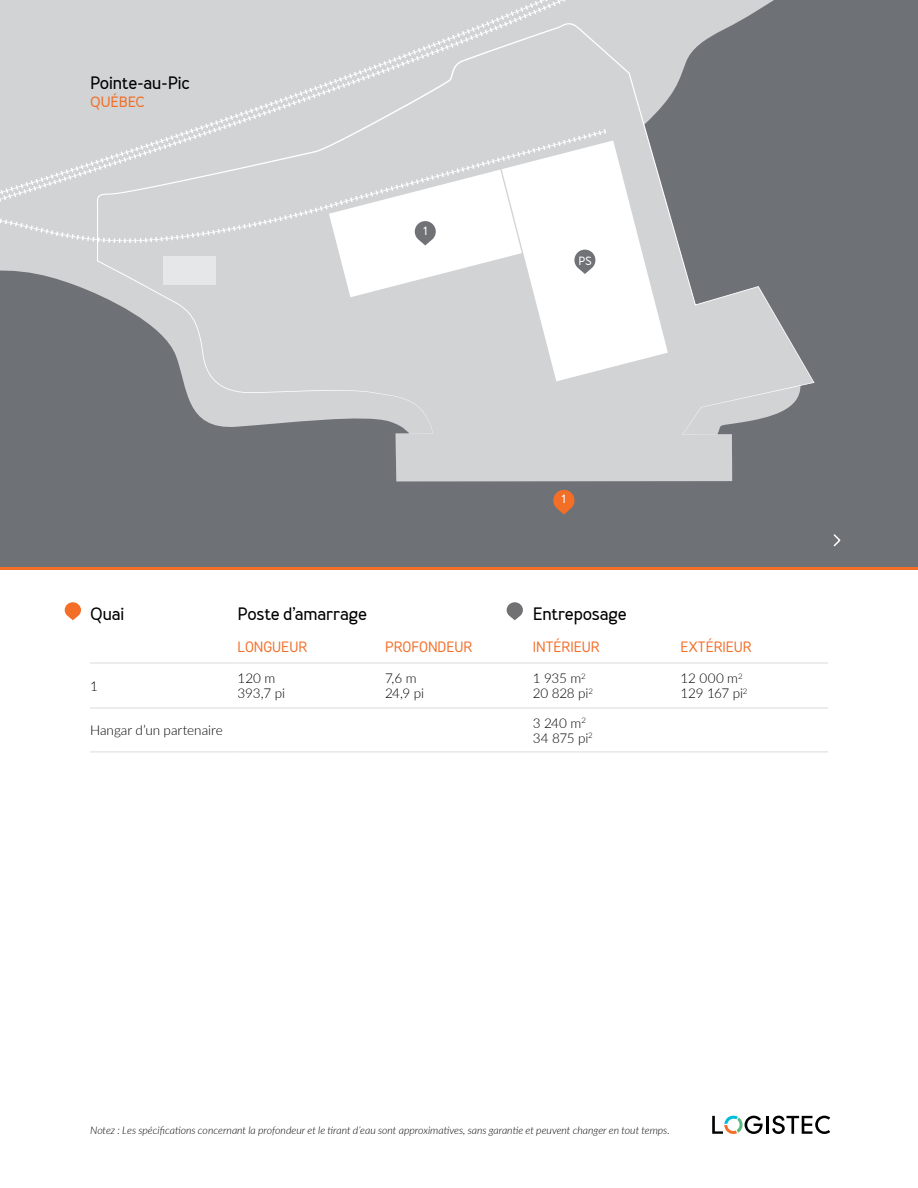
<style>
.page{position:relative;width:918px;height:1188px;background:#fff}
.page>*{position:absolute;margin:0;border:0;box-sizing:border-box;transform-origin:0 0}
.t1{font:700 18px "Merlo";letter-spacing:-.01em;color:#000}
.t2{font:15px "Core Sans DS35";letter-spacing:-.005em;color:#f36e27}
.t3{font:700 15px "Merlo";letter-spacing:.005em;color:#f36e27}
.t4{font:300 13.5px/15px "Lato";letter-spacing:-.005em;color:#000}
.t5{font:700 12px "Merlo";color:#fff}
.t6{font:italic 300 10.5px "Lato";color:#000}
</style>
<div class="page">
<div style="left:0;top:0;width:918px;height:568px;background:#6e7175"></div>
<svg style="left:0;top:0;width:774px;height:294px;fill:#d1d3d4"></svg>
<svg style="left:97px;top:23px;width:718px;height:458px;fill:#d1d3d4"></svg>
<svg style="left:0;top:0;width:697px;height:261px"></svg>
<div style="left:0;top:0;width:684px;height:259px;background:#d1d3d4"></div>
<svg style="left:329px;top:140px;width:339px;height:241px"></svg>
<svg style="left:553px;top:490px;width:22px;height:25px"></svg>
<hr style="left:533px;top:662px;width:147px;height:2px;background:#e6e7e8">
<hr style="left:680px;top:662px;width:148px;height:2px;background:#e6e7e8">
<hr style="left:90px;top:662px;width:148px;height:2px;background:#e6e7e8">
<hr style="left:238px;top:662px;width:147px;height:2px;background:#e6e7e8">
<hr style="left:385px;top:662px;width:148px;height:2px;background:#e6e7e8">
<hr style="left:90px;top:707px;width:148px;height:2px;background:#e6e7e8">
<hr style="left:238px;top:707px;width:147px;height:2px;background:#e6e7e8">
<hr style="left:385px;top:707px;width:148px;height:2px;background:#e6e7e8">
<hr style="left:533px;top:707px;width:147px;height:2px;background:#e6e7e8">
<hr style="left:680px;top:707px;width:148px;height:2px;background:#e6e7e8">
<hr style="left:90px;top:751px;width:148px;height:2px;background:#e6e7e8">
<hr style="left:238px;top:751px;width:147px;height:2px;background:#e6e7e8">
<hr style="left:385px;top:751px;width:148px;height:2px;background:#e6e7e8">
<hr style="left:533px;top:751px;width:147px;height:2px;background:#e6e7e8">
<hr style="left:680px;top:751px;width:148px;height:2px;background:#e6e7e8">
<svg style="left:65px;top:602px;width:16px;height:18px"></svg>
<svg style="left:507px;top:602px;width:16px;height:18px"></svg>
<hr style="left:766px;top:1116px;width:3px;height:18px;background:#000">
<svg style="left:772px;top:1116px;width:58px;height:18px"></svg>
<svg style="left:712px;top:1116px;width:51px;height:18px"></svg>
<svg style="left:833px;top:534px;width:8px;height:13px"></svg>
<hr style="left:0;top:567px;width:918px;height:3px;background:#f36e27">
<h1 class="t1" style="left:90px;top:72px;width:101px">Pointe-au-Pic</h1>
<h2 class="t3" style="left:90px;top:93px;width:56px">QUÉBEC</h2>
<p class="t5" style="left:424px;top:224px;width:5px">1</p>
<p class="t5" style="left:579px;top:253px;width:15px">PS</p>
<p class="t5" style="left:562px;top:492px;width:5px">1</p>
<h1 class="t1" style="left:90px;top:603px;width:36px">Quai</h1>
<h1 class="t1" style="left:238px;top:603px;width:131px">Poste d’amarrage</h1>
<h1 class="t1" style="left:533px;top:603px;width:95px">Entreposage</h1>
<h2 class="t2" style="left:238px;top:637px;width:71px">LONGUEUR</h2>
<h2 class="t2" style="left:385px;top:637px;width:88px">PROFONDEUR</h2>
<h2 class="t2" style="left:533px;top:637px;width:68px">INTÉRIEUR</h2>
<h2 class="t2" style="left:680px;top:637px;width:73px">EXTÉRIEUR</h2>
<p class="t4" style="left:90px;top:678px;width:9px">1</p>
<p class="t4" style="left:238px;top:671px;width:49px">120 m<br>393,7 pi</p>
<p class="t4" style="left:385px;top:671px;width:40px">7,6 m<br>24,9 pi</p>
<p class="t4" style="left:533px;top:671px;width:62px">1 935 m<sup>2<br></sup>20 828 pi<sup>2</sup></p>
<p class="t4" style="left:680px;top:671px;width:69px">12 000 m<sup>2<br></sup>129 167 pi<sup>2</sup></p>
<p class="t4" style="left:90px;top:723px;width:134px">Hangar d’un partenaire</p>
<p class="t4" style="left:533px;top:715px;width:62px">3 240 m<sup>2<br></sup>34 875 pi<sup>2</sup></p>
<p class="t6" style="left:90px;top:1123px;width:581px">Notez : Les spécifications concernant la profondeur et le tirant d’eau sont approximatives, sans garantie et peuvent changer en tout temps.</p>
</div>
